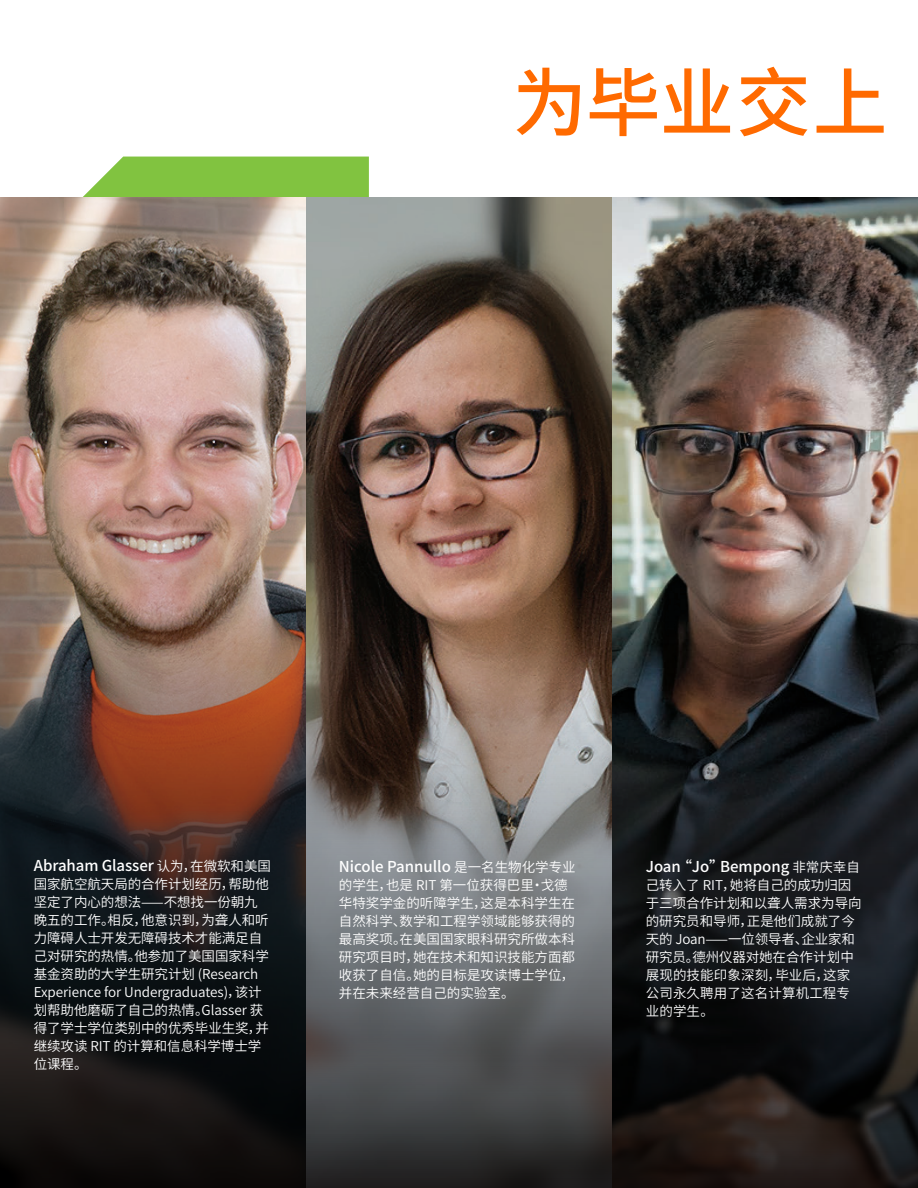
<style>
.page{position:relative;width:918px;height:1188px;background:#fff}
.page>*{position:absolute;margin:0;border:0;box-sizing:border-box;transform-origin:0 0}
.t1{font:500 75px "Source Han Sans CN";color:#ff6a00}
.t2{font:500 15px "Source Han Sans CN";color:#fff}
.t3{font:13.5px/18px "Source Han Sans CN";letter-spacing:-.005em;color:#fff}
.s1{font-weight:400;font-size:13.5px}
</style>
<div class="page">
<svg style="left:83px;top:157px;width:286px;height:40px;background:#89c74d"></svg>
<img style="left:612px;top:197px;width:305px;height:447px">
<hr style="left:917px;top:197px;width:1px;height:991px;background:#e6e7e9">
<img style="left:0;top:197px;width:306px;height:447px">
<img style="left:306px;top:197px;width:306px;height:447px">
<svg style="left:0;top:644px;width:918px;height:544px;background:#3b3634"></svg>
<p class="t1" style="left:512px;top:61px;width:377px">为毕业交上</p>
<p class="t2" style="left:34px;top:857px;width:239px">Abraham Glasser <span class="s1">认为，在微软和美国</span></p>
<p class="t3" style="left:34px;top:876px;width:237px">国家航空航天局的合作计划经历，帮助他坚定了内心的想法——不想找一份朝九晚五的工作。相反，他意识到，为聋人和听力障碍人士开发无障碍技术才能满足自己对研究的热情。他参加了美国国家科学基金资助的大学生研究计划 (Research<br>Experience for Undergraduates)，该计划帮助他磨砺了自己的热情。Glasser 获得了学士学位类别中的优秀毕业生奖，并继续攻读 RIT 的计算和信息科学博士学位课程。</p>
<p class="t2" style="left:339px;top:858px;width:238px">Nicole Pannullo <span class="s1">是一名生物化学专业</span></p>
<p class="t3" style="left:339px;top:877px;width:238px">的学生，也是 RIT 第一位获得巴里·戈德华特奖学金的听障学生，这是本科学生在自然科学、数学和工程学领域能够获得的最高奖项。在美国国家眼科研究所做本科研究项目时，她在技术和知识技能方面都收获了自信。她的目标是攻读博士学位，并在未来经营自己的实验室。</p>
<p class="t2" style="left:646px;top:858px;width:216px">Joan “Jo”Bempong <span class="s1">非常庆幸自</span></p>
<p class="t3" style="left:646px;top:876px;width:217px">己转入了 RIT，她将自己的成功归因于三项合作计划和以聋人需求为导向的研究员和导师，正是他们成就了今天的 Joan——一位领导者、企业家和研究员。德州仪器对她在合作计划中展现的技能印象深刻，毕业后，这家公司永久聘用了这名计算机工程专业的学生。</p>
</div>
